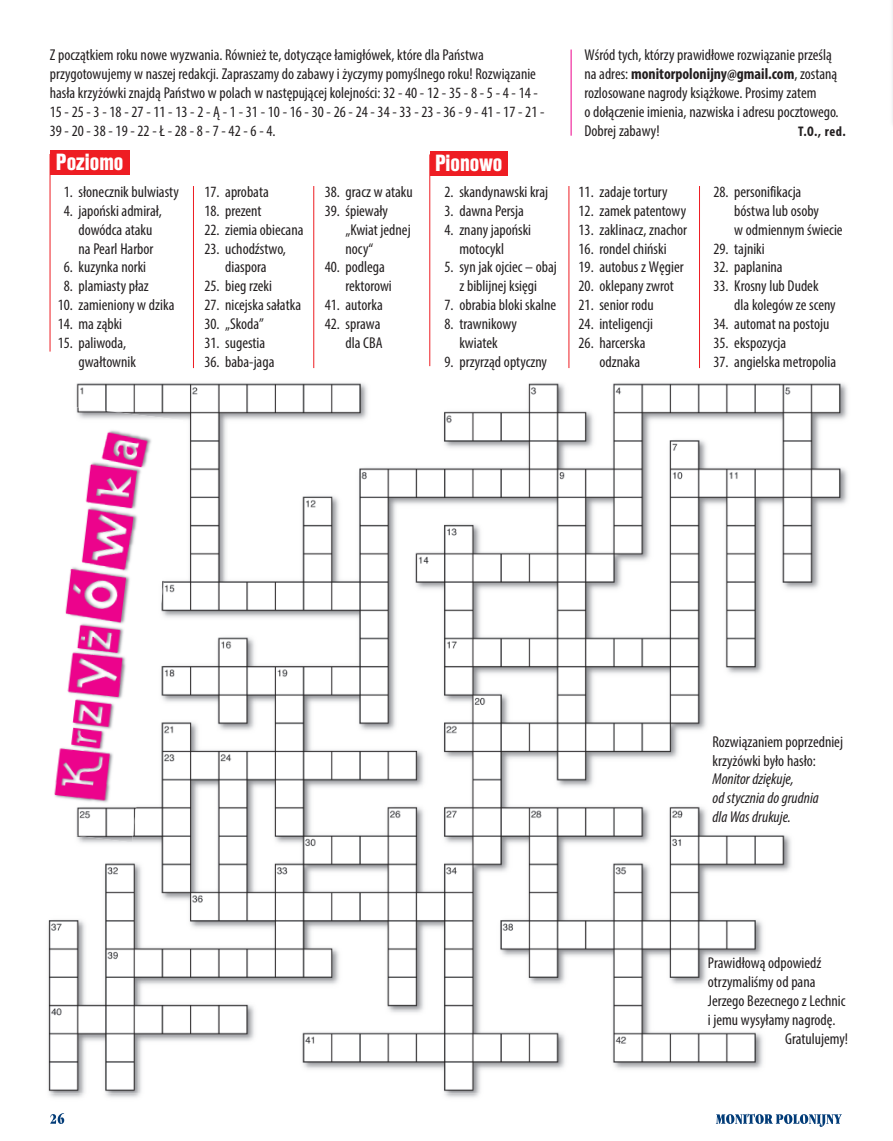
<style>
.page{position:relative;width:893px;height:1141px;background:#fff}
.page>*{position:absolute;margin:0;border:0;box-sizing:border-box;transform-origin:0 0}
.t1{font:24.5px "Nimbus San DCE Blac Cond";color:#fff}
.t2{font:condensed 15.75px/18.9px "Myriad Pro";color:#231f20}
.t3{font:italic condensed 15.75px/18.9px "Myriad Pro";color:#231f20}
.t4{font:700 condensed 14px "Myriad Pro";color:#231f20}
.s1{font-weight:700}
</style>
<div class="page">
<img style="left:50px;top:1113px;width:14px;height:11px">
<img style="left:716px;top:1114px;width:34px;height:10px">
<img style="left:48px;top:383px;width:800px;height:711px">
<hr style="left:429px;top:154px;width:1px;height:212px;background:#ee1d23">
<div style="left:50px;top:150px;width:79px;height:25px;background:#ee1d23"></div>
<hr style="left:50px;top:154px;width:1px;height:198px;background:#ee1d23">
<hr style="left:193px;top:186px;width:1px;height:182px;background:#ee1d23">
<hr style="left:313px;top:186px;width:1px;height:182px;background:#ee1d23">
<hr style="left:568px;top:186px;width:1px;height:182px;background:#ee1d23">
<hr style="left:699px;top:186px;width:1px;height:182px;background:#ee1d23">
<hr style="left:571px;top:50px;width:1px;height:86px;background:#ed028c">
<img style="left:48px;top:405px;width:135px;height:437px">
<img style="left:48px;top:425px;width:105px;height:378px">
<img style="left:892px;top:0;width:1px;height:123px">
<div style="left:430px;top:151px;width:78px;height:25px;background:#ee1d23"></div>
<p class="t2" style="left:50px;top:47px;width:496px">Z początkiem roku nowe wyzwania. Również te, dotyczące łamigłówek, które dla Państwa przygotowujemy w naszej redakcji. Zapraszamy do zabawy i życzymy pomyślnego roku! Rozwiązanie hasła krzyżówki znajdą Państwo w polach w następującej kolejności: 32 - 40 - 12 - 35 - 8 - 5 - 4 - 14 - 15-25-3-18-27-11-13-2-Ą-1-31-10-16-30-26-24-34-33-23-36-9-41-17-21- 39-20-38-19-22-Ł-28-8-7-42-6-4.</p>
<h1 class="t1" style="left:56px;top:148px;width:69px">Poziomo</h1>
<p class="t2" style="left:64px;top:183px;width:117px">1. słonecznik bulwiasty</p>
<p class="t2" style="left:64px;top:202px;width:100px;text-align:center">4. japoński admirał, dowódca ataku<br>na Pearl Harbor</p>
<p class="t2" style="left:64px;top:259px;width:84px">6. kuzynka norki</p>
<p class="t2" style="left:64px;top:278px;width:87px">8. plamiasty płaz</p>
<p class="t2" style="left:58px;top:297px;width:118px">10. zamieniony w dzika</p>
<p class="t2" style="left:58px;top:316px;width:66px">14. ma ząbki</p>
<p class="t2" style="left:79px;top:335px;width:59px;text-indent:-21px">15. paliwoda, gwałtownik</p>
<p class="t2" style="left:204px;top:183px;width:66px">17. aprobata</p>
<p class="t2" style="left:204px;top:202px;width:59px">18. prezent</p>
<p class="t2" style="left:204px;top:221px;width:101px">22. ziemia obiecana</p>
<p class="t2" style="left:204px;top:240px;width:83px;text-align:center">23. uchodźstwo, diaspora</p>
<p class="t2" style="left:204px;top:278px;width:69px">25. bieg rzeki</p>
<p class="t2" style="left:204px;top:297px;width:98px">27. nicejska sałatka</p>
<p class="t2" style="left:204px;top:316px;width:61px">30. „Skoda”</p>
<p class="t2" style="left:204px;top:335px;width:62px">31. sugestia</p>
<p class="t2" style="left:204px;top:354px;width:71px">36. baba-jaga</p>
<p class="t2" style="left:325px;top:183px;width:89px">38. gracz w ataku</p>
<p class="t2" style="left:346px;top:202px;width:67px;text-indent:-21px">39. śpiewały „Kwiat jednej nocy“</p>
<p class="t2" style="left:346px;top:259px;width:48px;text-indent:-21px">40. podlega rektorowi</p>
<p class="t2" style="left:325px;top:297px;width:60px">41. autorka</p>
<p class="t2" style="left:325px;top:316px;width:59px;text-align:right">42. sprawa dla CBA</p>
<h1 class="t1" style="left:435px;top:148px;width:69px">Pionowo</h1>
<p class="t2" style="left:445px;top:183px;width:105px">2. skandynawski kraj</p>
<p class="t2" style="left:445px;top:202px;width:81px">3. dawna Persja</p>
<p class="t2" style="left:459px;top:221px;width:73px;text-indent:-15px">4. znany japoński motocykl</p>
<p class="t2" style="left:445px;top:259px;width:114px;text-align:center">5. syn jak ojciec – obaj z biblijnej księgi</p>
<p class="t2" style="left:445px;top:297px;width:113px">7. obrabia bloki skalne</p>
<p class="t2" style="left:445px;top:316px;width:74px;text-align:center">8. trawnikowy kwiatek</p>
<p class="t2" style="left:445px;top:354px;width:104px">9. przyrząd optyczny</p>
<p class="t2" style="left:584px;top:47px;width:256px">Wśród tych, którzy prawidłowe rozwiązanie prześlą na adres: <span class="s1">monitorpolonijny@gmail.com</span>, zostaną rozlosowane nagrody książkowe. Prosimy zatem<br>o dołączenie imienia, nazwiska i adresu pocztowego.<br>Dobrej zabawy!</p>
<p class="t4" style="left:798px;top:126px;width:49px">T.O., red.</p>
<p class="t2" style="left:579px;top:183px;width:91px">11. zadaje tortury</p>
<p class="t2" style="left:579px;top:202px;width:109px">12. zamek patentowy</p>
<p class="t2" style="left:579px;top:221px;width:110px">13. zaklinacz, znachor</p>
<p class="t2" style="left:579px;top:240px;width:90px">16. rondel chiński</p>
<p class="t2" style="left:579px;top:259px;width:107px">19. autobus z Węgier</p>
<p class="t2" style="left:579px;top:278px;width:97px">20. oklepany zwrot</p>
<p class="t2" style="left:579px;top:297px;width:77px">21. senior rodu</p>
<p class="t2" style="left:579px;top:316px;width:76px">24. inteligencji</p>
<p class="t2" style="left:599px;top:335px;width:47px;text-indent:-21px">26. harcerska odznaka</p>
<p class="t2" style="left:734px;top:183px;width:110px;text-indent:-21px">28. personifikacja<br>bóstwa lub osoby<br>w odmiennym świecie</p>
<p class="t2" style="left:713px;top:240px;width:53px">29. tajniki</p>
<p class="t2" style="left:713px;top:259px;width:71px">32. paplanina</p>
<p class="t2" style="left:734px;top:278px;width:103px;text-indent:-21px">33. Krosny lub Dudek dla kolegów ze sceny</p>
<p class="t2" style="left:713px;top:316px;width:117px">34. automat na postoju</p>
<p class="t2" style="left:713px;top:335px;width:74px">35. ekspozycja</p>
<p class="t2" style="left:713px;top:354px;width:124px">37. angielska metropolia</p>
<p class="t2" style="left:712px;top:733px;width:132px">Rozwiązaniem poprzedniej krzyżówki było hasło:</p>
<p class="t3" style="left:712px;top:771px;width:108px">Monitor dziękuje,<br>od stycznia do grudnia dla Was drukuje.</p>
<p class="t2" style="left:708px;top:955px;width:115px">Prawidłową odpowiedź</p>
<p class="t2" style="left:708px;top:974px;width:109px">otrzymaliśmy od pana</p>
<p class="t2" style="left:708px;top:993px;width:139px">Jerzego Bezecnego z Lechnic</p>
<p class="t2" style="left:708px;top:1012px;width:129px">i jemu wysyłamy nagrodę.</p>
<p class="t2" style="left:785px;top:1030px;width:64px">Gratulujemy!</p>
</div>
